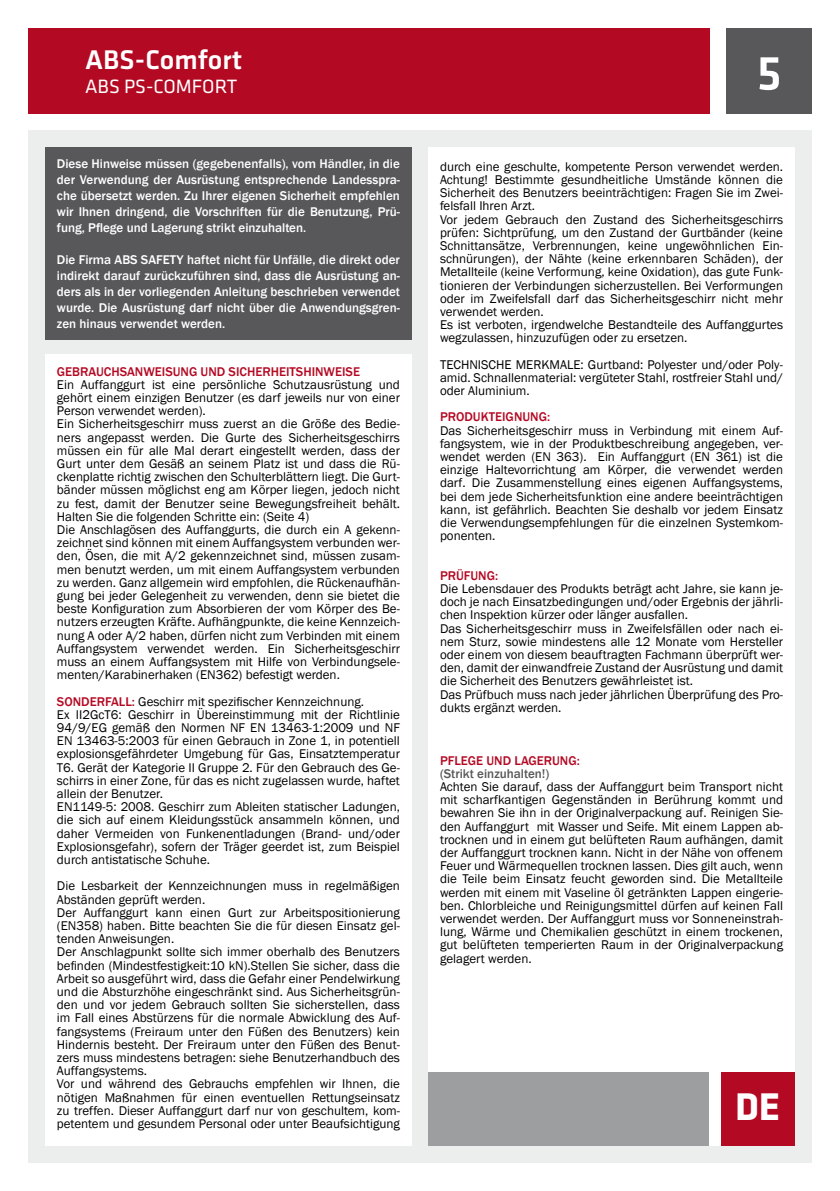
<style>
.page{position:relative;width:840px;height:1191px;background:#fff}
.page>*{position:absolute;margin:0;border:0;box-sizing:border-box;transform-origin:0 0}
.t1{font:500 50px "Klavika";color:#fff}
.t2{font:700 40px "Klavika Basic";color:#fff}
.t3{font:500 28px "Klavika Basic";color:#fff}
.t4{font:20px "Klavika Basic";color:#fff}
.t5{font:13px/13.2px "Franklin Gothic";color:#000}
.t6{font:500 13px/16px "Franklin Gothic";color:#fff;text-align:justify}
.t7{font:500 13px "Franklin Gothic";color:#b40923}
.t8{font:500 13px "Franklin Gothic";color:#58585a}
.s1{font-weight:500;color:#b40923}
</style>
<div class="page">
<div style="left:28px;top:28px;width:681px;height:85px;background:#b40923"></div>
<div style="left:28px;top:130px;width:783px;height:1032px;background:#eceded"></div>
<div style="left:45px;top:354px;width:366px;height:791px;background:#fff"></div>
<div style="left:428px;top:147px;width:366px;height:998px;background:#fff"></div>
<div style="left:45px;top:147px;width:366px;height:193px;background:#58585a"></div>
<div style="left:726px;top:28px;width:85px;height:85px;background:#58585a"></div>
<div style="left:428px;top:1071px;width:281px;height:74px;background:#9c9e9f"></div>
<div style="left:720px;top:1071px;width:74px;height:74px;background:#b40923"></div>
<h3 class="t3" style="left:85px;top:41px;width:158px">ABS-Comfort</h3>
<h3 class="t4" style="left:85px;top:74px;width:153px">ABS PS-COMFORT</h3>
<p class="t6" style="left:57px;top:155px;width:344px">Diese Hinweise müssen (gegebenenfalls), vom Händler, in die der Verwendung der Ausrüstung entsprechende Landesspra&shy;che übersetzt werden. Zu Ihrer eigenen Sicherheit empfehlen wir Ihnen dringend, die Vorschriften für die Benutzung, Prü&shy;fung, Pflege und Lagerung strikt einzuhalten.</p>
<p class="t6" style="left:57px;top:251px;width:344px">Die Firma ABS SAFETY haftet nicht für Unfälle, die direkt oder indirekt darauf zurückzuführen sind, dass die Ausrüstung an&shy;ders als in der vorliegenden Anleitung beschrieben verwendet wurde. Die Ausrüstung darf nicht über die Anwendungsgren&shy;zen hinaus verwendet werden.</p>
<p class="t7" style="left:57px;top:363px;width:304px">GEBRAUCHSANWEISUNG UND SICHERHEITSHINWEISE</p>
<p class="t5" style="left:57px;top:378px;width:344px">Ein Auffanggurt ist eine persönliche Schutzausrüstung und gehört einem einzigen Benutzer (es darf jeweils nur von einer Person verwendet werden).<br>Ein Sicherheitsgeschirr muss zuerst an die Größe des Bedie&shy;ners angepasst werden. Die Gurte des Sicherheitsgeschirrs müssen ein für alle Mal derart eingestellt werden, dass der Gurt unter dem Gesäß an seinem Platz ist und dass die Rü&shy;ckenplatte richtig zwischen den Schulterblättern liegt. Die Gurt&shy;bänder müssen möglichst eng am Körper liegen, jedoch nicht zu fest, damit der Benutzer seine Bewegungsfreiheit behält.<br>Halten Sie die folgenden Schritte ein: (Seite 4)<br>Die Anschlagösen des Auffanggurts, die durch ein A gekenn&shy;zeichnet sind können mit einem Auffangsystem verbunden wer&shy;den, Ösen, die mit A/2 gekennzeichnet sind, müssen zusam&shy;men benutzt werden, um mit einem Auffangsystem verbunden zu werden. Ganz allgemein wird empfohlen, die Rückenaufhän&shy;gung bei jeder Gelegenheit zu verwenden, denn sie bietet die beste Konfiguration zum Absorbieren der vom Körper des Be&shy;nutzers erzeugten Kräfte. Aufhängpunkte, die keine Kennzeich&shy;nung A oder A/2 haben, dürfen nicht zum Verbinden mit einem Auffangsystem verwendet werden. Ein Sicherheitsgeschirr muss an einem Auffangsystem mit Hilfe von Verbindungsele&shy;menten/Karabinerhaken (EN362) befestigt werden.</p>
<p class="t5" style="left:57px;top:695px;width:344px"><span class="s1">SONDERFALL:</span> Geschirr mit spezifischer Kennzeichnung.<br>Ex II2GcT6: Geschirr in Übereinstimmung mit der Richtlinie 94/9/EG gemäß den Normen NF EN 13463-1:2009 und NF EN 13463-5:2003 für einen Gebrauch in Zone 1, in potentiell explosionsgefährdeter Umgebung für Gas, Einsatztemperatur T6. Gerät der Kategorie II Gruppe 2. Für den Gebrauch des Ge&shy;schirrs in einer Zone, für das es nicht zugelassen wurde, haftet allein der Benutzer.<br>EN1149-5: 2008. Geschirr zum Ableiten statischer Ladungen, die sich auf einem Kleidungsstück ansammeln können, und daher Vermeiden von Funkenentladungen (Brand- und/oder Explosionsgefahr), sofern der Träger geerdet ist, zum Beispiel durch antistatische Schuhe.</p>
<p class="t5" style="left:57px;top:879px;width:344px">Die Lesbarkeit der Kennzeichnungen muss in regelmäßigen Abständen geprüft werden.<br>Der Auffanggurt kann einen Gurt zur Arbeitspositionierung (EN358) haben. Bitte beachten Sie die für diesen Einsatz gel&shy;tenden Anweisungen.<br>Der Anschlagpunkt sollte sich immer oberhalb des Benutzers befinden (Mindestfestigkeit:10 kN).Stellen Sie sicher, dass die Arbeit so ausgeführt wird, dass die Gefahr einer Pendelwirkung und die Absturzhöhe eingeschränkt sind. Aus Sicherheitsgrün&shy;den und vor jedem Gebrauch sollten Sie sicherstellen, dass im Fall eines Abstürzens für die normale Abwicklung des Auf&shy;fangsystems (Freiraum unter den Füßen des Benutzers) kein Hindernis besteht. Der Freiraum unter den Füßen des Benut&shy;zers muss mindestens betragen: siehe Benutzerhandbuch des Auffangsystems.<br>Vor und während des Gebrauchs empfehlen wir Ihnen, die nötigen Maßnahmen für einen eventuellen Rettungseinsatz zu treffen. Dieser Auffanggurt darf nur von geschultem, kom&shy;petentem und gesundem Personal oder unter Beaufsichtigung</p>
<h1 class="t1" style="left:756px;top:39px;width:27px">5</h1>
<p class="t5" style="left:440px;top:160px;width:344px">durch eine geschulte, kompetente Person verwendet werden.<br>Achtung! Bestimmte gesundheitliche Umstände können die Sicherheit des Benutzers beeinträchtigen: Fragen Sie im Zwei&shy;felsfall Ihren Arzt.<br>Vor jedem Gebrauch den Zustand des Sicherheitsgeschirrs prüfen: Sichtprüfung, um den Zustand der Gurtbänder (keine Schnittansätze, Verbrennungen, keine ungewöhnlichen Ein&shy;schnürungen), der Nähte (keine erkennbaren Schäden), der Metallteile (keine Verformung, keine Oxidation), das gute Funk&shy;tionieren der Verbindungen sicherzustellen. Bei Verformungen oder im Zweifelsfall darf das Sicherheitsgeschirr nicht mehr verwendet werden.<br>Es ist verboten, irgendwelche Bestandteile des Auffanggurtes wegzulassen, hinzuzufügen oder zu ersetzen.</p>
<p class="t5" style="left:440px;top:358px;width:344px;text-align:justify">TECHNISCHE MERKMALE: Gurtband: Polyester und/oder Poly&shy;amid. Schnallenmaterial: vergüteter Stahl, rostfreier Stahl und/ oder Aluminium.</p>
<p class="t7" style="left:440px;top:409px;width:112px">PRODUKTEIGNUNG:</p>
<p class="t5" style="left:440px;top:424px;width:344px;text-align:justify">Das Sicherheitsgeschirr muss in Verbindung mit einem Auf&shy;fangsystem, wie in der Produktbeschreibung angegeben, ver&shy;wendet werden (EN 363). Ein Auffanggurt (EN 361) ist die einzige Haltevorrichtung am Körper, die verwendet werden darf. Die Zusammenstellung eines eigenen Auffangsystems, bei dem jede Sicherheitsfunktion eine andere beeinträchtigen kann, ist gefährlich. Beachten Sie deshalb vor jedem Einsatz die Verwendungsempfehlungen für die einzelnen Systemkom&shy;ponenten.</p>
<p class="t7" style="left:440px;top:567px;width:60px">PRÜFUNG:</p>
<p class="t5" style="left:440px;top:582px;width:344px">Die Lebensdauer des Produkts beträgt acht Jahre, sie kann je&shy;doch je nach Einsatzbedingungen und/oder Ergebnis der jährli&shy;chen Inspektion kürzer oder länger ausfallen.<br>Das Sicherheitsgeschirr muss in Zweifelsfällen oder nach ei&shy;nem Sturz, sowie mindestens alle 12 Monate vom Hersteller oder einem von diesem beauftragten Fachmann überprüft wer&shy;den, damit der einwandfreie Zustand der Ausrüstung und damit die Sicherheit des Benutzers gewährleistet ist.<br>Das Prüfbuch muss nach jeder jährlichen Überprüfung des Pro&shy;dukts ergänzt werden.</p>
<p class="t7" style="left:440px;top:752px;width:141px">PFLEGE UND LAGERUNG:</p>
<p class="t8" style="left:440px;top:765px;width:111px">(Strikt einzuhalten!)</p>
<p class="t5" style="left:440px;top:780px;width:344px;text-align:justify">Achten Sie darauf, dass der Auffanggurt beim Transport nicht mit scharfkantigen Gegenständen in Berührung kommt und bewahren Sie ihn in der Originalverpackung auf. Reinigen Sie&shy;den Auffanggurt mit Wasser und Seife. Mit einem Lappen ab&shy;trocknen und in einem gut belüfteten Raum aufhängen, damit der Auffanggurt trocknen kann. Nicht in der Nähe von offenem Feuer und Wärmequellen trocknen lassen. Dies gilt auch, wenn die Teile beim Einsatz feucht geworden sind. Die Metallteile werden mit einem mit Vaseline öl getränkten Lappen eingerie&shy;ben. Chlorbleiche und Reinigungsmittel dürfen auf keinen Fall verwendet werden. Der Auffanggurt muss vor Sonneneinstrah&shy;lung, Wärme und Chemikalien geschützt in einem trockenen, gut belüfteten temperierten Raum in der Originalverpackung gelagert werden.</p>
<h2 class="t2" style="left:734px;top:1077px;width:47px">DE</h2>
</div>
